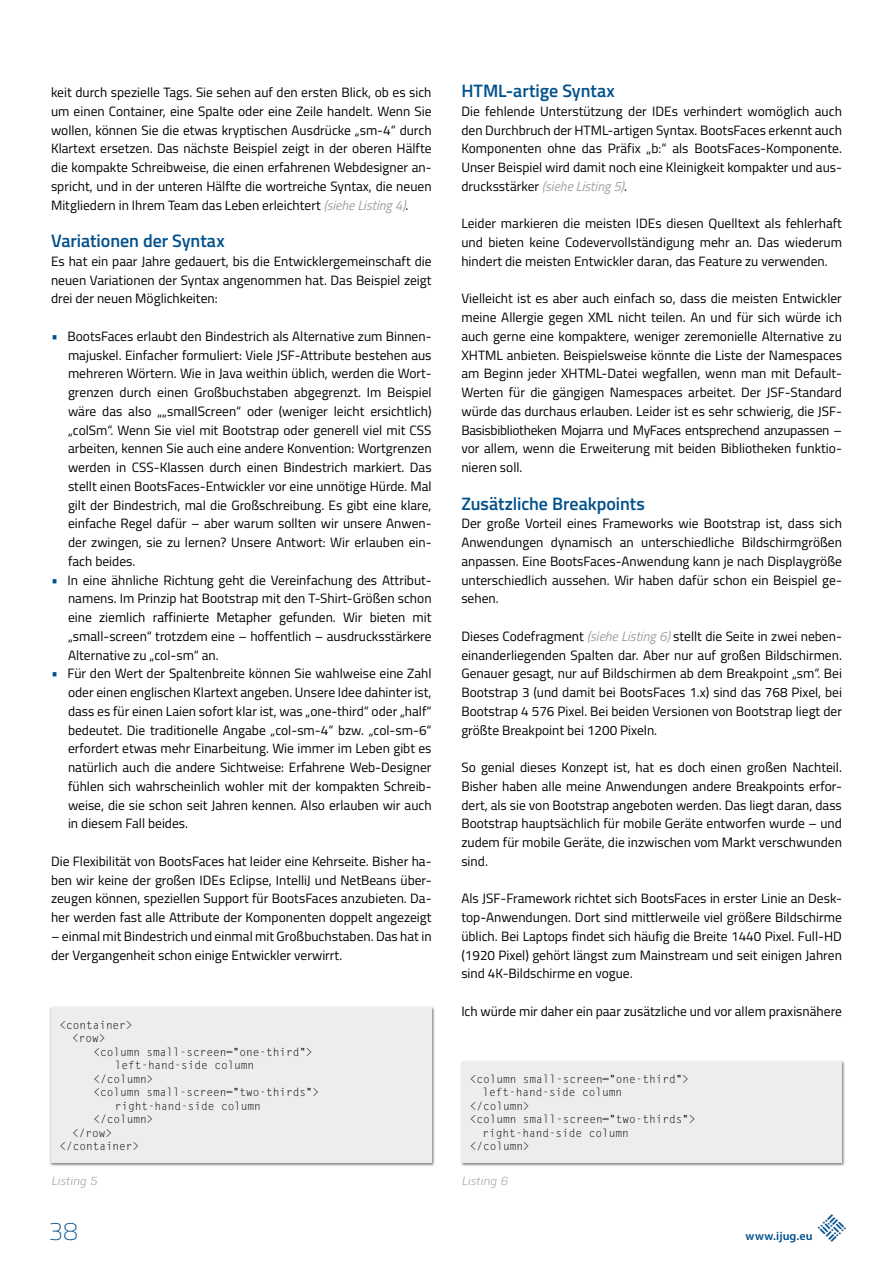
<style>
.page{position:relative;width:893px;height:1263px;background:#fff}
.page>*{position:absolute;margin:0;border:0;box-sizing:border-box;transform-origin:0 0}
.t1{font:100 25.5px "Titillium";color:#00508c}
.t2{font:600 18px "Titillium";color:#00508c}
.t3{font:13.5px/18.8px "Titillium";color:#000;text-align:justify}
.t4{font:italic 12px "Corbert Condensed";color:#9d9d9c}
.t5{font:600 12px "Myriad Pro";letter-spacing:.01em;color:#00508c}
.t6{font:11.25px/13.5px "Letter Gothic Std";letter-spacing:-.01em;color:#000}
.s1{font-style:italic;color:#a1a1a1}
.s2{font-size:15px;color:#00508c}
</style>
<div class="page">
<div style="left:49px;top:1006px;width:386px;height:160px;background:#000;opacity:.5"></div>
<div style="left:51px;top:1007px;width:381px;height:156px;background:#ededed"></div>
<div style="left:460px;top:1060px;width:385px;height:106px;background:#000;opacity:.5"></div>
<div style="left:461px;top:1061px;width:381px;height:102px;background:#ededed"></div>
<p class="t3" style="left:51px;top:82px;width:382px">keit durch spezielle Tags. Sie sehen auf den ersten Blick, ob es sich um einen Container, eine Spalte oder eine Zeile handelt. Wenn Sie wollen, können Sie die etwas kryptischen Ausdrücke „sm-4“ durch Klartext ersetzen. Das nächste Beispiel zeigt in der oberen Hälfte die kompakte Schreibweise, die einen erfahrenen Webdesigner an&shy;spricht, und in der unteren Hälfte die wortreiche Syntax, die neuen Mitgliedern in Ihrem Team das Leben erleichtert <span class="s1">(siehe Listing 4)</span>.</p>
<h2 class="t2" style="left:51px;top:227px;width:175px">Variationen der Syntax</h2>
<p class="t3" style="left:51px;top:251px;width:382px">Es hat ein paar Jahre gedauert, bis die Entwicklergemeinschaft die neuen Variationen der Syntax angenommen hat. Das Beispiel zeigt drei der neuen Möglichkeiten:</p>
<p class="t3" style="left:68px;top:326px;width:365px;text-indent:-17px"><span class="s2">•</span> BootsFaces erlaubt den Bindestrich als Alternative zum Binnen&shy;majuskel. Einfacher formuliert: Viele JSF-Attribute bestehen aus mehreren Wörtern. Wie in Java weithin üblich, werden die Wort&shy;grenzen durch einen Großbuchstaben abgegrenzt. Im Beispiel wäre das also „„smallScreen“ oder (weniger leicht ersichtlich) „colSm“. Wenn Sie viel mit Bootstrap oder generell viel mit CSS arbeiten, kennen Sie auch eine andere Konvention: Wortgrenzen werden in CSS-Klassen durch einen Bindestrich markiert. Das stellt einen BootsFaces-Entwickler vor eine unnötige Hürde. Mal gilt der Bindestrich, mal die Großschreibung. Es gibt eine klare, einfache Regel dafür – aber warum sollten wir unsere Anwen&shy;der zwingen, sie zu lernen? Unsere Antwort: Wir erlauben ein&shy;fach beides.</p>
<p class="t3" style="left:68px;top:570px;width:365px;text-indent:-17px"><span class="s2">•</span> In eine ähnliche Richtung geht die Vereinfachung des Attribut&shy;namens. Im Prinzip hat Bootstrap mit den T-Shirt-Größen schon eine ziemlich raffinierte Metapher gefunden. Wir bieten mit „small-screen“ trotzdem eine – hoffentlich – ausdrucksstärkere Alternative zu „col-sm“ an.</p>
<p class="t3" style="left:68px;top:664px;width:365px;text-indent:-17px"><span class="s2">•</span> Für den Wert der Spaltenbreite können Sie wahlweise eine Zahl oder einen englischen Klartext angeben. Unsere Idee dahinter ist, dass es für einen Laien sofort klar ist, was „one-third“ oder „half“ bedeutet. Die traditionelle Angabe „col-sm-4“ bzw. „col-sm-6“ erfordert etwas mehr Einarbeitung. Wie immer im Leben gibt es natürlich auch die andere Sichtweise: Erfahrene Web-Designer fühlen sich wahrscheinlich wohler mit der kompakten Schreib&shy;weise, die sie schon seit Jahren kennen. Also erlauben wir auch in diesem Fall beides.</p>
<p class="t3" style="left:51px;top:851px;width:382px">Die Flexibilität von BootsFaces hat leider eine Kehrseite. Bisher ha&shy;ben wir keine der großen IDEs Eclipse, IntelliJ und NetBeans über&shy;zeugen können, speziellen Support für BootsFaces anzubieten. Da&shy;her werden fast alle Attribute der Komponenten doppelt angezeigt</p>
<p class="t3" style="left:51px;top:926px;width:382px">– einmal mit Bindestrich und einmal mit Großbuchstaben. Das hat in der Vergangenheit schon einige Entwickler verwirrt.</p>
<p class="t6" style="left:72px;top:1018px;width:62px;text-indent:-13px">&lt;container&gt; &lt;row&gt;</p>
<p class="t6" style="left:94px;top:1045px;width:221px">&lt;column small-screen="one-third"&gt;</p>
<p class="t6" style="left:115px;top:1059px;width:141px">left-hand-side column</p>
<p class="t6" style="left:94px;top:1072px;width:61px">&lt;/column&gt;</p>
<p class="t6" style="left:94px;top:1086px;width:227px">&lt;column small-screen="two-thirds"&gt;</p>
<p class="t6" style="left:115px;top:1099px;width:148px">right-hand-side column</p>
<p class="t6" style="left:94px;top:1113px;width:61px">&lt;/column&gt;</p>
<p class="t6" style="left:72px;top:1126px;width:41px">&lt;/row&gt;</p>
<p class="t6" style="left:60px;top:1140px;width:81px">&lt;/container&gt;</p>
<h2 class="t2" style="left:461px;top:77px;width:155px">HTML-artige Syntax</h2>
<p class="t3" style="left:461px;top:101px;width:382px">Die fehlende Unterstützung der IDEs verhindert womöglich auch den Durchbruch der HTML-artigen Syntax. BootsFaces erkennt auch Komponenten ohne das Präfix „b:“ als BootsFaces-Komponente.<br>Unser Beispiel wird damit noch eine Kleinigkeit kompakter und aus&shy;drucksstärker <span class="s1">(siehe Listing 5)</span>.</p>
<p class="t3" style="left:461px;top:214px;width:382px">Leider markieren die meisten IDEs diesen Quelltext als fehlerhaft und bieten keine Codevervollständigung mehr an. Das wiederum hindert die meisten Entwickler daran, das Feature zu verwenden.</p>
<p class="t3" style="left:461px;top:289px;width:382px">Vielleicht ist es aber auch einfach so, dass die meisten Entwickler meine Allergie gegen XML nicht teilen. An und für sich würde ich auch gerne eine kompaktere, weniger zeremonielle Alternative zu XHTML anbieten. Beispielsweise könnte die Liste der Namespaces am Beginn jeder XHTML-Datei wegfallen, wenn man mit Default-Werten für die gängigen Namespaces arbeitet. Der JSF-Standard würde das durchaus erlauben. Leider ist es sehr schwierig, die JSF-Basisbibliotheken Mojarra und MyFaces entsprechend anzupassen – vor allem, wenn die Erweiterung mit beiden Bibliotheken funktio&shy;nieren soll.</p>
<h2 class="t2" style="left:461px;top:490px;width:185px">Zusätzliche Breakpoints</h2>
<p class="t3" style="left:461px;top:514px;width:382px">Der große Vorteil eines Frameworks wie Bootstrap ist, dass sich Anwendungen dynamisch an unterschiedliche Bildschirmgrößen anpassen. Eine BootsFaces-Anwendung kann je nach Displaygröße unterschiedlich aussehen. Wir haben dafür schon ein Beispiel ge&shy;sehen.</p>
<p class="t3" style="left:461px;top:626px;width:382px">Dieses Codefragment <span class="s1">(siehe Listing 6)</span> stellt die Seite in zwei neben&shy;einanderliegenden Spalten dar. Aber nur auf großen Bildschirmen.<br>Genauer gesagt, nur auf Bildschirmen ab dem Breakpoint „sm“. Bei Bootstrap 3 (und damit bei BootsFaces 1.x) sind das 768 Pixel, bei Bootstrap 4 576 Pixel. Bei beiden Versionen von Bootstrap liegt der größte Breakpoint bei 1200 Pixeln.</p>
<p class="t3" style="left:461px;top:757px;width:382px">So genial dieses Konzept ist, hat es doch einen großen Nachteil.<br>Bisher haben alle meine Anwendungen andere Breakpoints erfor&shy;dert, als sie von Bootstrap angeboten werden. Das liegt daran, dass Bootstrap hauptsächlich für mobile Geräte entworfen wurde – und zudem für mobile Geräte, die inzwischen vom Markt verschwunden sind.</p>
<p class="t3" style="left:461px;top:889px;width:382px">Als JSF-Framework richtet sich BootsFaces in erster Linie an Desk&shy;top-Anwendungen. Dort sind mittlerweile viel größere Bildschirme üblich. Bei Laptops findet sich häufig die Breite 1440 Pixel. Full-HD (1920 Pixel) gehört längst zum Mainstream und seit einigen Jahren sind 4K-Bildschirme en vogue.</p>
<p class="t3" style="left:461px;top:1001px;width:382px">Ich würde mir daher ein paar zusätzliche und vor allem praxisnähere</p>
<p class="t6" style="left:470px;top:1072px;width:221px">&lt;column small-screen="one-third"&gt;</p>
<p class="t6" style="left:483px;top:1086px;width:141px">left-hand-side column</p>
<p class="t6" style="left:470px;top:1099px;width:61px">&lt;/column&gt;</p>
<p class="t6" style="left:470px;top:1113px;width:227px">&lt;column small-screen="two-thirds"&gt;</p>
<p class="t6" style="left:483px;top:1126px;width:148px">right-hand-side column</p>
<p class="t6" style="left:470px;top:1140px;width:61px">&lt;/column&gt;</p>
<p class="t4" style="left:51px;top:1172px;width:47px">Listing 5</p>
<p class="t4" style="left:461px;top:1172px;width:48px">Listing 6</p>
<h1 class="t1" style="left:49px;top:1213px;width:30px">38</h1>
<p class="t5" style="left:746px;top:1228px;width:69px">www.ijug.eu</p>
</div>
